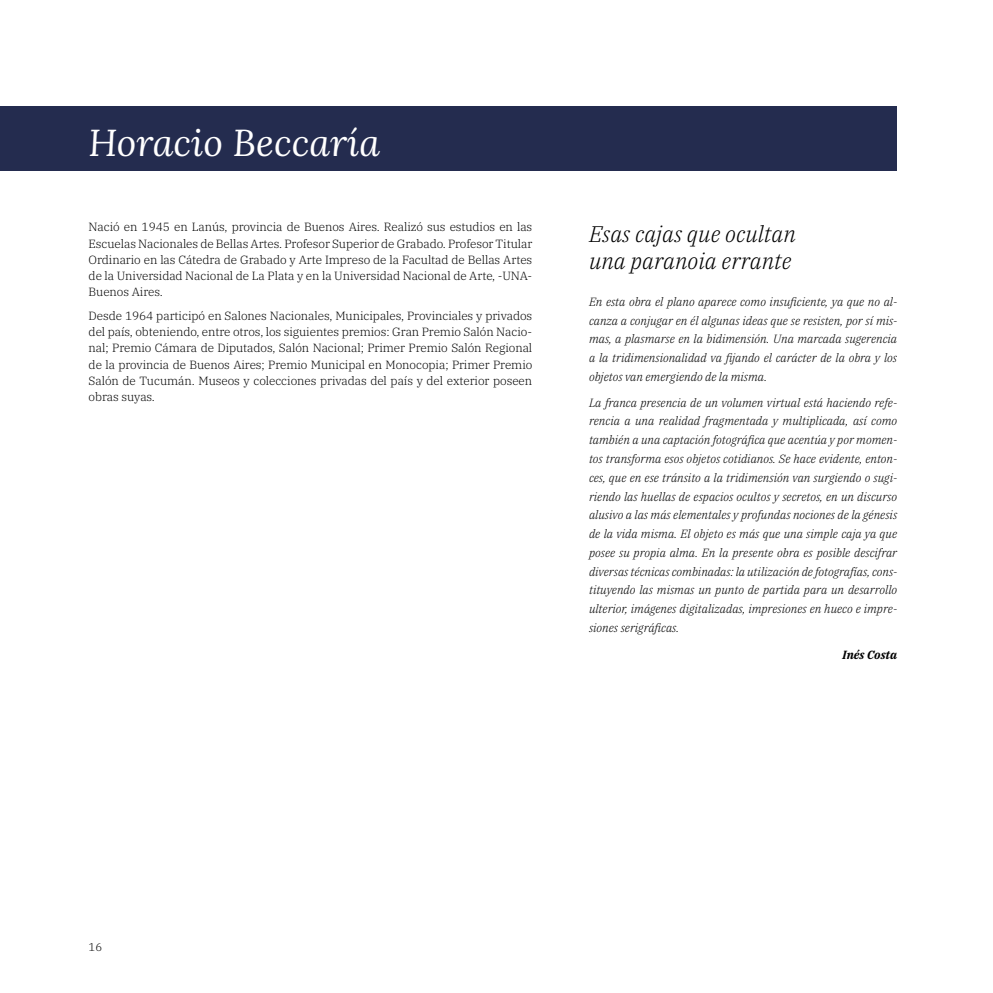
<style>
.page{position:relative;width:993px;height:993px;background:#fff}
.page>*{position:absolute;margin:0;border:0;box-sizing:border-box;transform-origin:0 0}
.t1{font:italic 37.5px "Lora";color:#fff}
.t2{font:italic 300 22.5px/27px "IBM Plex Serif";color:#000}
.t3{font:italic 300 11.88px/18.8px "IBM Plex Serif";letter-spacing:-.005em;color:#000;text-align:justify}
.t4{font:300 11.88px/16.2px "IBM Plex Serif";letter-spacing:-.005em;color:#000;text-align:justify}
.t5{font:italic 700 11.88px "IBM Plex Serif";color:#000}
.t6{font:300 11.25px "IBM Plex Serif";color:#000}
</style>
<div class="page">
<div style="left:0;top:106px;width:896px;height:65px;background:#242c4f"></div>
<h1 class="t1" style="left:89px;top:117px;width:292px">Horacio Beccaría</h1>
<p class="t4" style="left:89px;top:218px;width:445px">Nació en 1945 en Lanús, provincia de Buenos Aires. Realizó sus estudios en las Escuelas Nacionales de Bellas Artes. Profesor Superior de Grabado. Profesor Titular Ordinario en las Cátedra de Grabado y Arte Impreso de la Facultad de Bellas Artes de la Universidad Nacional de La Plata y en la Universidad Nacional de Arte, -UNA-Buenos Aires.</p>
<p class="t4" style="left:89px;top:306px;width:445px">Desde 1964 participó en Salones Nacionales, Municipales, Provinciales y privados del país, obteniendo, entre otros, los siguientes premios: Gran Premio Salón Nacio&shy;nal; Premio Cámara de Diputados, Salón Nacional; Primer Premio Salón Regional de la provincia de Buenos Aires; Premio Municipal en Monocopia; Primer Premio Salón de Tucumán. Museos y colecciones privadas del país y del exterior poseen obras suyas.</p>
<h2 class="t2" style="left:589px;top:219px;width:208px">Esas cajas que ocultan una paranoia errante</h2>
<p class="t3" style="left:589px;top:291px;width:309px">En esta obra el plano aparece como insuficiente, ya que no al&shy;canza a conjugar en él algunas ideas que se resisten, por sí mis&shy;mas, a plasmarse en la bidimensión. Una marcada sugerencia a la tridimensionalidad va fijando el carácter de la obra y los objetos van emergiendo de la misma.</p>
<p class="t3" style="left:589px;top:392px;width:309px">La franca presencia de un volumen virtual está haciendo refe&shy;rencia a una realidad fragmentada y multiplicada, así como también a una captación fotográfica que acentúa y por momen&shy;tos transforma esos objetos cotidianos. Se hace evidente, enton&shy;ces, que en ese tránsito a la tridimensión van surgiendo o sugi&shy;riendo las huellas de espacios ocultos y secretos, en un discurso alusivo a las más elementales y profundas nociones de la génesis de la vida misma. El objeto es más que una simple caja ya que posee su propia alma. En la presente obra es posible descifrar diversas técnicas combinadas: la utilización de fotografías, cons&shy;tituyendo las mismas un punto de partida para un desarrollo ulterior, imágenes digitalizadas, impresiones en hueco e impre&shy;siones serigráficas.</p>
<p class="t5" style="left:842px;top:645px;width:56px">Inés Costa</p>
<p class="t6" style="left:89px;top:938px;width:15px">16</p>
</div>
